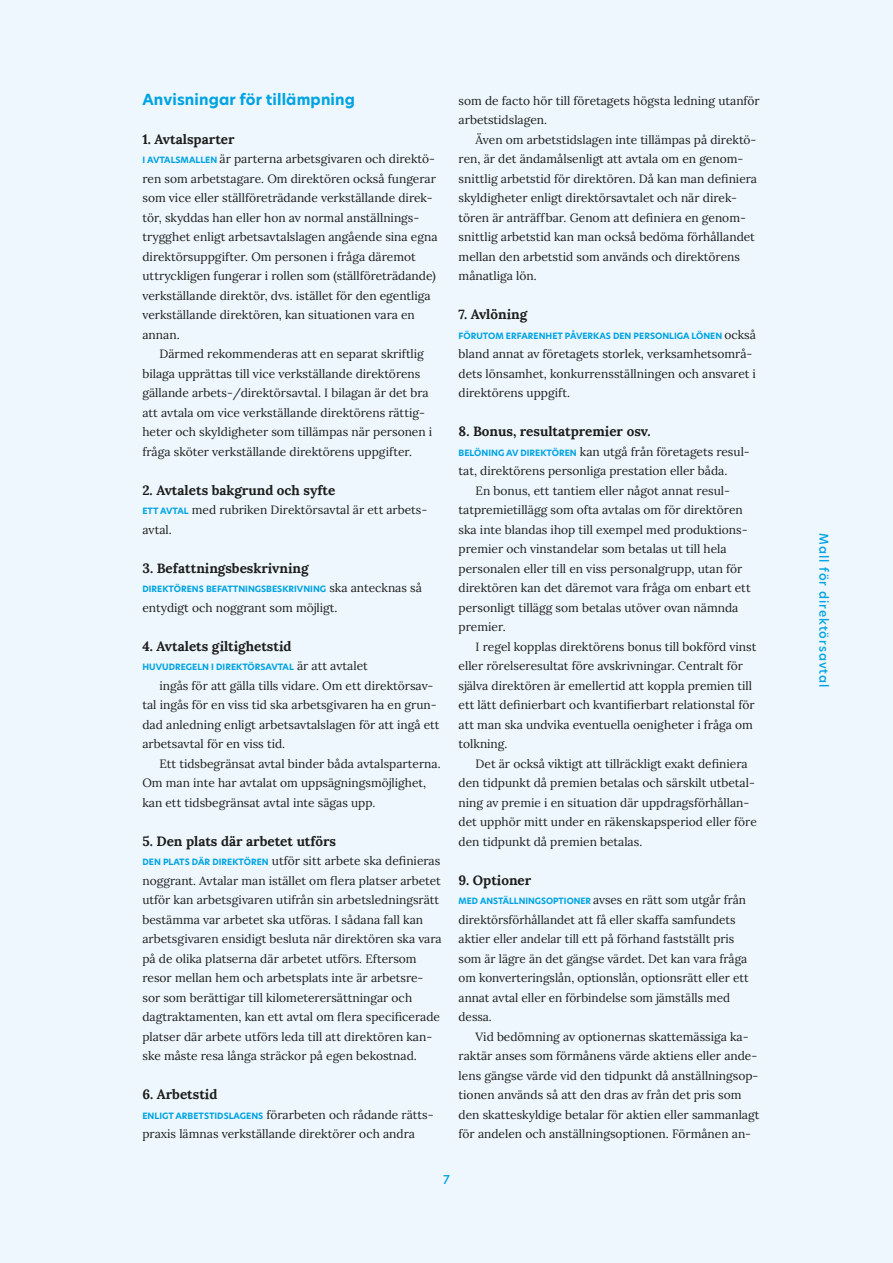
<style>
.page{position:relative;width:893px;height:1263px;background:#edf7fd}
.page>*{position:absolute;margin:0;border:0;box-sizing:border-box;transform-origin:0 0}
.leipis_no_indent{font:700 15px "Hero New";letter-spacing:.01em;color:#00a3e2}
._1_ots{font:700 13.5px "Lora";color:#1d1d1b}
._1_leipis_sis{font:12px/19.5px "Lora";color:#1d1d1b}
._1_leipis{font:12px/19.5px "Lora";color:#1d1d1b}
.t1{font:500 12px "Hero New";letter-spacing:.08em;color:#00a3e2}
._1_leipis-2{font:700 8.55px "Hero New";color:#00a3e2}
.s1{font-family:"Hero New";font-weight:700;font-size:8.55px;color:#00a3e2}
.s2{font-family:"Lora";font-weight:400;font-size:12px;color:#1d1d1b}
</style>
<div class="page">
<p class="leipis_no_indent" style="left:142px;top:89px;width:214px">Anvisningar för tillämpning</p>
<h2 class="_1_ots" style="left:142px;top:127px;width:94px">1. Avtalsparter</h2>
<p class="_1_leipis" style="left:142px;top:148px;width:297px"><span class="s1">I AVTALSMALLEN</span> är parterna arbetsgivaren och direktö&shy;ren som arbetstagare. Om direktören också fungerar som vice eller ställföreträdande verkställande direk&shy;tör, skyddas han eller hon av normal anställnings&shy;trygghet enligt arbetsavtalslagen angående sina egna direktörsuppgifter. Om personen i fråga däremot uttryckligen fungerar i rollen som (ställföreträdande) verkställande direktör, dvs. istället för den egentliga verkställande direktören, kan situationen vara en annan.</p>
<p class="_1_leipis_sis" style="left:142px;top:343px;width:291px;text-indent:17px">Därmed rekommenderas att en separat skriftlig bilaga upprättas till vice verkställande direktörens gällande arbets-/direktörsavtal. I bilagan är det bra att avtala om vice verkställande direktörens rättig&shy;heter och skyldigheter som tillämpas när personen i fråga sköter verkställande direktörens uppgifter.</p>
<h2 class="_1_ots" style="left:142px;top:478px;width:194px">2. Avtalets bakgrund och syfte</h2>
<p class="_1_leipis" style="left:142px;top:499px;width:286px"><span class="s1">ETT AVTAL</span> med rubriken Direktörsavtal är ett arbets&shy;avtal.</p>
<h2 class="_1_ots" style="left:142px;top:556px;width:168px">3. Befattningsbeskrivning</h2>
<p class="_1_leipis-2" style="left:142px;top:583px;width:281px">DIREKTÖRENS BEFATTNINGSBESKRIVNING <span class="s2">ska antecknas så</span></p>
<p class="_1_leipis" style="left:142px;top:597px;width:196px">entydigt och noggrant som möjligt.</p>
<h2 class="_1_ots" style="left:142px;top:634px;width:151px">4. Avtalets giltighetstid</h2>
<p class="_1_leipis-2" style="left:142px;top:661px;width:227px">HUVUDREGELN I DIREKTÖRSAVTAL <span class="s2">är att avtalet</span></p>
<p class="_1_leipis_sis" style="left:142px;top:675px;width:299px;text-indent:17px">ingås för att gälla tills vidare. Om ett direktörsav&shy;tal ingås för en viss tid ska arbetsgivaren ha en grun&shy;dad anledning enligt arbetsavtalslagen för att ingå ett arbetsavtal för en viss tid.</p>
<p class="_1_leipis_sis" style="left:142px;top:753px;width:300px;text-indent:17px">Ett tidsbegränsat avtal binder båda avtalsparterna.<br>Om man inte har avtalat om uppsägningsmöjlighet, kan ett tidsbegränsat avtal inte sägas upp.</p>
<h2 class="_1_ots" style="left:142px;top:829px;width:195px">5. Den plats där arbetet utförs</h2>
<p class="_1_leipis" style="left:142px;top:850px;width:301px"><span class="s1">DEN PLATS DÄR DIREKTÖREN</span> utför sitt arbete ska definieras noggrant. Avtalar man istället om flera platser arbetet utför kan arbetsgivaren utifrån sin arbetsledningsrätt bestämma var arbetet ska utföras. I sådana fall kan arbetsgivaren ensidigt besluta när direktören ska vara på de olika platserna där arbetet utförs. Eftersom resor mellan hem och arbetsplats inte är arbetsre&shy;sor som berättigar till kilometerersättningar och dagtraktamenten, kan ett avtal om flera specificerade platser där arbete utförs leda till att direktören kan&shy;ske måste resa långa sträckor på egen bekostnad.</p>
<h2 class="_1_ots" style="left:142px;top:1083px;width:76px">6. Arbetstid</h2>
<p class="_1_leipis" style="left:142px;top:1104px;width:293px"><span class="s1">ENLIGT ARBETSTIDSLAGENS</span> förarbeten och rådande rätts&shy;praxis lämnas verkställande direktörer och andra</p>
<p class="_1_leipis" style="left:459px;top:90px;width:303px">som de facto hör till företagets högsta ledning utanför arbetstidslagen.</p>
<p class="_1_leipis_sis" style="left:459px;top:129px;width:300px;text-indent:17px">Även om arbetstidslagen inte tillämpas på direktö&shy;ren, är det ändamålsenligt att avtala om en genom&shy;snittlig arbetstid för direktören. Då kan man definiera skyldigheter enligt direktörsavtalet och när direk&shy;tören är anträffbar. Genom att definiera en genom&shy;snittlig arbetstid kan man också bedöma förhållandet mellan den arbetstid som används och direktörens månatliga lön.</p>
<h2 class="_1_ots" style="left:459px;top:303px;width:70px">7. Avlöning</h2>
<p class="_1_leipis-2" style="left:459px;top:330px;width:299px">FÖRUTOM ERFARENHET PÅVERKAS DEN PERSONLIGA LÖNEN <span class="s2">också</span></p>
<p class="_1_leipis" style="left:459px;top:343px;width:299px">bland annat av företagets storlek, verksamhetsområ&shy;dets lönsamhet, konkurrensställningen och ansvaret i direktörens uppgift.</p>
<h2 class="_1_ots" style="left:459px;top:420px;width:194px">8. Bonus, resultatpremier osv.</h2>
<p class="_1_leipis" style="left:459px;top:441px;width:293px"><span class="s1">BELÖNING AV DIREKTÖREN</span> kan utgå från företagets resul&shy;tat, direktörens personliga prestation eller båda.</p>
<p class="_1_leipis_sis" style="left:459px;top:480px;width:294px;text-indent:17px">En bonus, ett tantiem eller något annat resul&shy;tatpremietillägg som ofta avtalas om för direktören ska inte blandas ihop till exempel med produktions&shy;premier och vinstandelar som betalas ut till hela personalen eller till en viss personalgrupp, utan för direktören kan det däremot vara fråga om enbart ett personligt tillägg som betalas utöver ovan nämnda premier.</p>
<p class="_1_leipis_sis" style="left:459px;top:636px;width:299px;text-indent:17px">I regel kopplas direktörens bonus till bokförd vinst eller rörelseresultat före avskrivningar. Centralt för själva direktören är emellertid att koppla premien till ett lätt definierbart och kvantifierbart relationstal för att man ska undvika eventuella oenigheter i fråga om tolkning.</p>
<p class="_1_leipis_sis" style="left:459px;top:753px;width:300px;text-indent:17px">Det är också viktigt att tillräckligt exakt definiera den tidpunkt då premien betalas och särskilt utbetal&shy;ning av premie i en situation där uppdragsförhållan&shy;det upphör mitt under en räkenskapsperiod eller före den tidpunkt då premien betalas.</p>
<h2 class="_1_ots" style="left:459px;top:868px;width:74px">9. Optioner</h2>
<p class="_1_leipis-2" style="left:459px;top:895px;width:289px">MED ANSTÄLLNINGSOPTIONER <span class="s2">avses en rätt som utgår från</span></p>
<p class="_1_leipis" style="left:459px;top:909px;width:291px">direktörsförhållandet att få eller skaffa samfundets aktier eller andelar till ett på förhand fastställt pris som är lägre än det gängse värdet. Det kan vara fråga om konverteringslån, optionslån, optionsrätt eller ett annat avtal eller en förbindelse som jämställs med dessa.</p>
<p class="_1_leipis_sis" style="left:459px;top:1026px;width:302px;text-indent:17px">Vid bedömning av optionernas skattemässiga ka&shy;raktär anses som förmånens värde aktiens eller ande&shy;lens gängse värde vid den tidpunkt då anställningsop&shy;tionen används så att den dras av från det pris som den skatteskyldige betalar för aktien eller sammanlagt för andelen och anställningsoptionen. Förmånen an-</p>
<p class="t1" style="left:443px;top:1172px;width:8px">7</p>
<p class="t1" style="left:832px;top:533px;width:156px;rotate:90deg">Mall för direktörsavtal</p>
</div>
